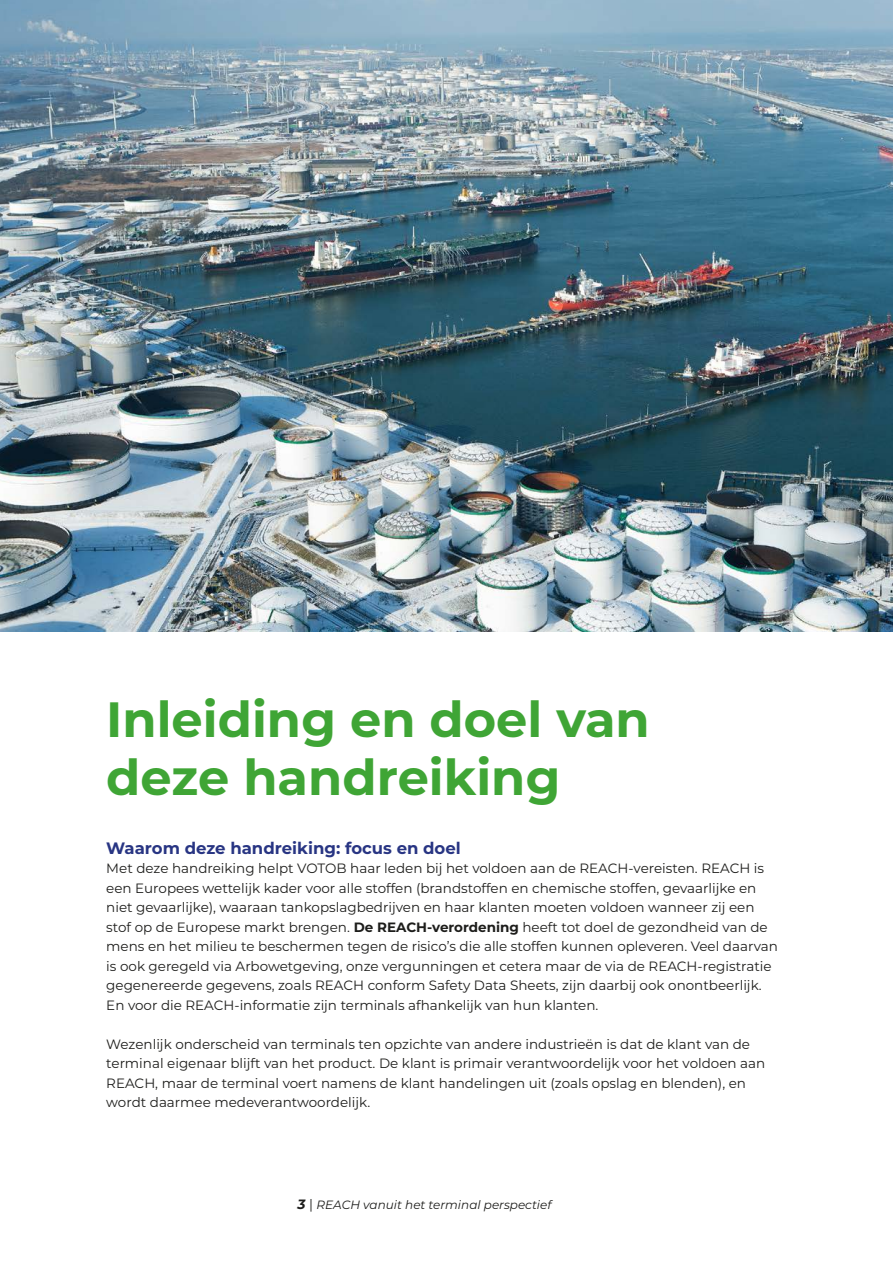
<style>
.page{position:relative;width:893px;height:1263px;background:#fff}
.page>*{position:absolute;margin:0;border:0;box-sizing:border-box;transform-origin:0 0}
.t1{font:700 49.5px/58.5px "Montserrat";color:#3fa535}
.t2{font:700 16.5px "Montserrat";color:#283583}
.t3{font:13.5px/19.5px "Montserrat";color:#1d1d1b}
.t4{font:italic 12px "Montserrat";color:#1d1d1b}
.s1{font-weight:700}
.s2{font-weight:700;font-size:13.5px}
.s3{font-style:normal;font-size:13.5px}
</style>
<div class="page">
<img style="left:0;top:0;width:893px;height:631px">
<h1 class="t1" style="left:106px;top:687px;width:545px">Inleiding en doel van deze handreiking</h1>
<p class="t2" style="left:106px;top:836px;width:356px">Waarom deze handreiking: focus en doel</p>
<p class="t3" style="left:106px;top:858px;width:673px">Met deze handreiking helpt VOTOB haar leden bij het voldoen aan de REACH-vereisten. REACH is een Europees wettelijk kader voor alle stoffen (brandstoffen en chemische stoffen, gevaarlijke en niet gevaarlijke), waaraan tankopslagbedrijven en haar klanten moeten voldoen wanneer zij een stof op de Europese markt brengen. <span class="s1">De REACH-verordening</span> heeft tot doel de gezondheid van de mens en het milieu te beschermen tegen de risico’s die alle stoffen kunnen opleveren. Veel daarvan is ook geregeld via Arbowetgeving, onze vergunningen et cetera maar de via de REACH-registratie gegenereerde gegevens, zoals REACH conform Safety Data Sheets, zijn daarbij ook onontbeerlijk.<br>En voor die REACH-informatie zijn terminals afhankelijk van hun klanten.</p>
<p class="t3" style="left:106px;top:1033px;width:660px">Wezenlijk onderscheid van terminals ten opzichte van andere industrieën is dat de klant van de terminal eigenaar blijft van het product. De klant is primair verantwoordelijk voor het voldoen aan REACH, maar de terminal voert namens de klant handelingen uit (zoals opslag en blenden), en wordt daarmee medeverantwoordelijk.</p>
<p class="t4" style="left:298px;top:1196px;width:255px"><span class="s2">3</span> <span class="s3">|</span> REACH vanuit het terminal perspectief</p>
</div>
